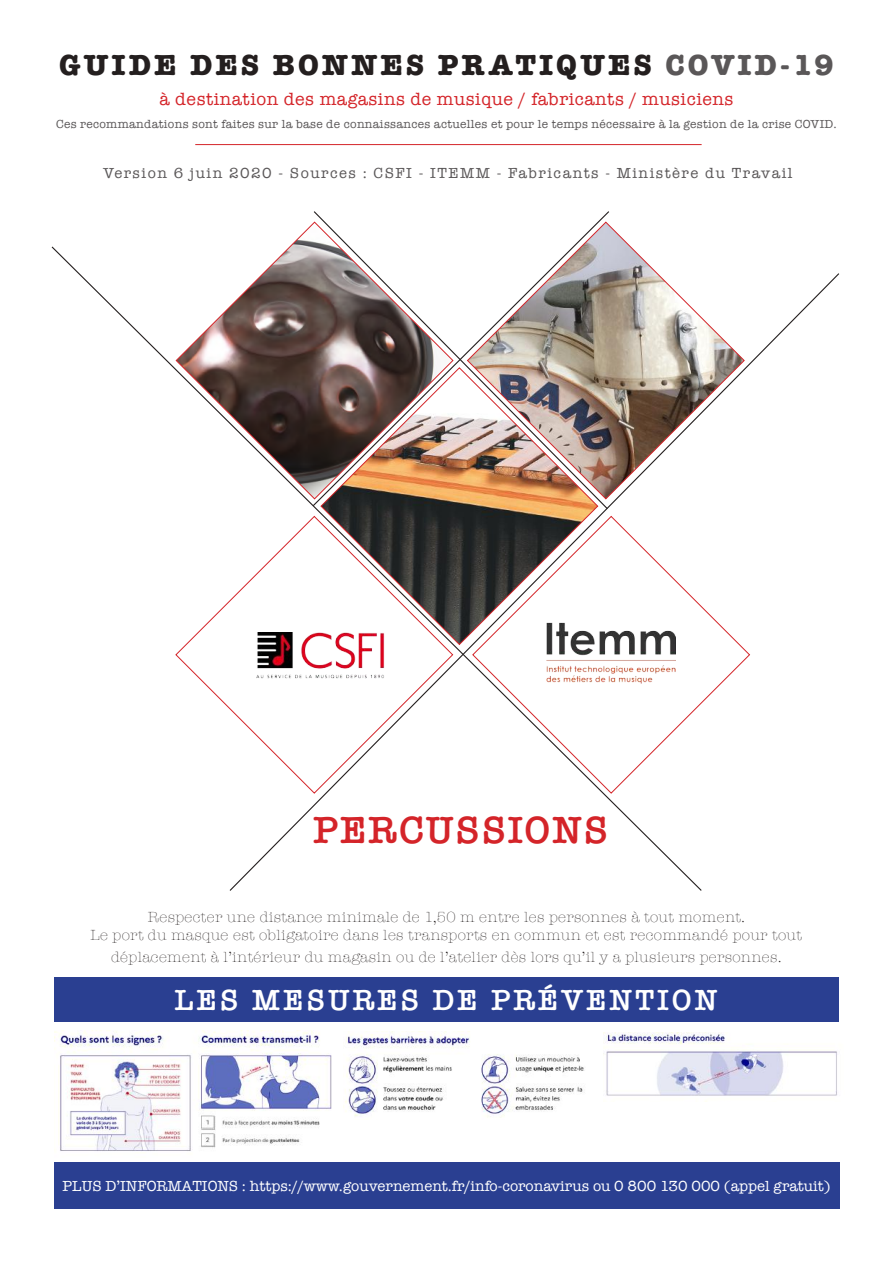
<style>
.page{position:relative;width:893px;height:1263px;background:#fff}
.page>*{position:absolute;margin:0;border:0;box-sizing:border-box;transform-origin:0 0}
.t1{font:600 39px "American Typewriter";letter-spacing:.05em;color:#d42429}
.t2{font:700 30px "American Typewriter";letter-spacing:.1em;color:#241f1f}
.t3{font:600 30px "American Typewriter";letter-spacing:.1em;color:#fff}
.t4{font:18px "American Typewriter";letter-spacing:.03em;color:#d42429}
.t5{font:300 15px/18px "American Typewriter";letter-spacing:.025em;color:#241f1f;text-align:center}
.t6{font:15px "American Typewriter";color:#fff}
.t7{font:15px "American Typewriter";letter-spacing:.1em;color:#5a5758}
.t8{font:12px "American Typewriter";letter-spacing:.025em;color:#5a5758}
.s1{color:#5a5758}
</style>
<div class="page">
<img style="left:54px;top:1030px;width:282px;height:133px">
<img style="left:345px;top:1031px;width:240px;height:86px">
<div style="left:54px;top:1163px;width:785px;height:46px;background:#2a3f91"></div>
<div style="left:54px;top:977px;width:785px;height:45px;background:#2a3f91"></div>
<img style="left:604px;top:1032px;width:233px;height:64px">
<hr style="left:195px;top:144px;width:507px;height:1px;background:#d42429">
<svg style="left:175px;top:602px;width:53px;height:106px"></svg>
<svg style="left:228px;top:273px;width:611px;height:618px"></svg>
<svg style="left:175px;top:224px;width:137px;height:276px"></svg>
<svg style="left:610px;top:225px;width:135px;height:275px"></svg>
<img style="left:313px;top:211px;width:296px;height:299px">
<h2 class="t2" style="left:59px;top:39px;width:776px">GUIDE DES BONNES PRATIQUES <span class="s1">COVID-19</span></h2>
<p class="t4" style="left:160px;top:85px;width:575px">à destination des magasins de musique / fabricants / musiciens</p>
<p class="t8" style="left:56px;top:114px;width:782px">Ces recommandations sont faites sur la base de connaissances actuelles et pour le temps nécessaire à la gestion de la crise COVID.</p>
<p class="t7" style="left:103px;top:162px;width:691px">Version 6 juin 2020 - Sources : CSFI - ITEMM - Fabricants - Ministère du Travail</p>
<h1 class="t1" style="left:314px;top:801px;width:296px">PERCUSSIONS</h1>
<p class="t5" style="left:91px;top:908px;width:713px">Respecter une distance minimale de 1,50 m entre les personnes à tout moment.<br>Le port du masque est obligatoire dans les transports en commun et est recommandé pour tout</p>
<p class="t5" style="left:111px;top:947px;width:672px">déplacement à l’intérieur du magasin ou de l’atelier dès lors qu’il y a plusieurs personnes.</p>
<h2 class="t3" style="left:175px;top:977px;width:544px">LES MESURES DE PRÉVENTION</h2>
<p class="t6" style="left:63px;top:1174px;width:769px">PLUS D’INFORMATIONS : https://www.gouvernement.fr/info-coronavirus ou 0 800 130 000 (appel gratuit)</p>
</div>
